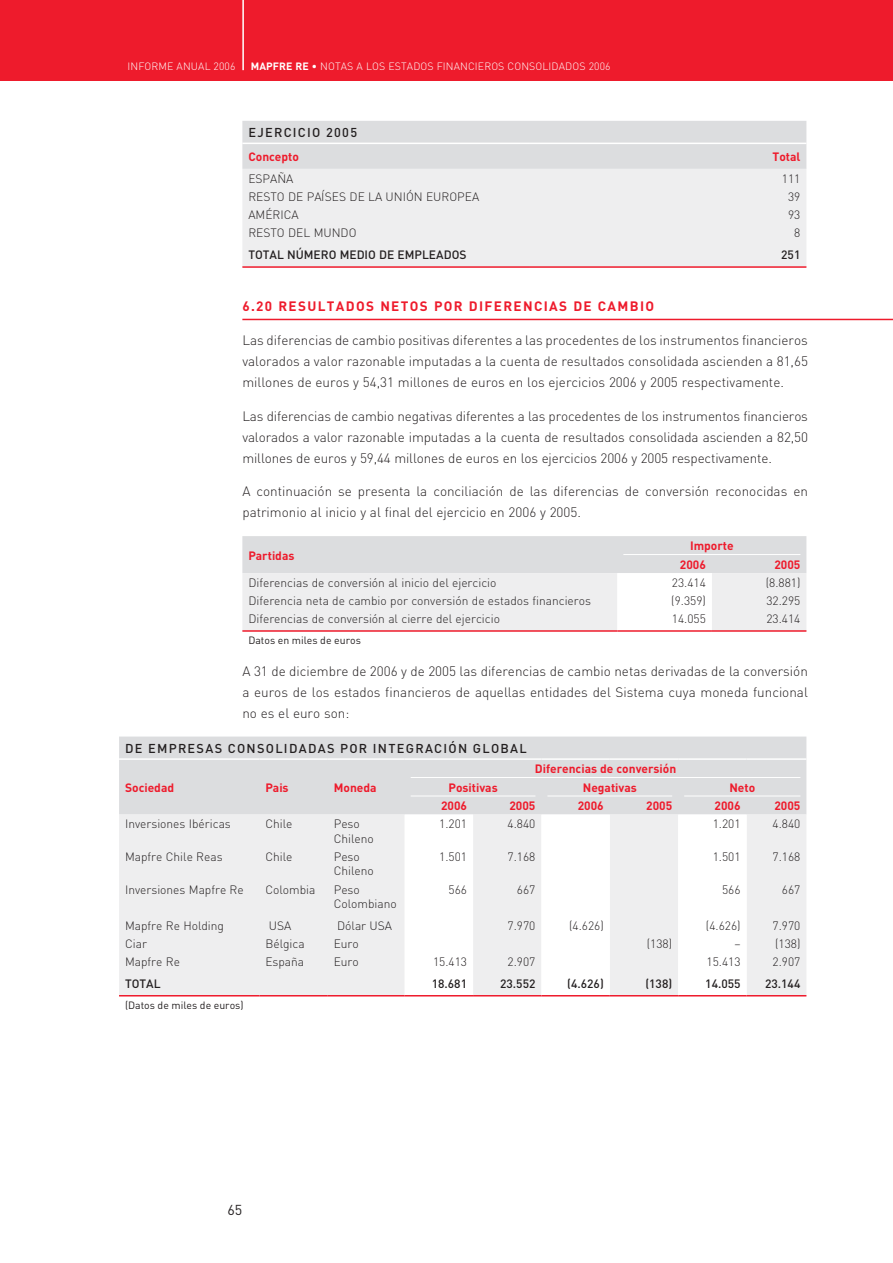
<style>
.page{position:relative;width:893px;height:1263px;background:#fff}
.page>*{position:absolute;margin:0;border:0;box-sizing:border-box;transform-origin:0 0}
.t1{font:14.25px "DIN";color:#231f20}
.t2{font:300 13.5px/21px "DIN";color:#231f20;text-align:justify}
.t3{font:700 13.5px "DIN";letter-spacing:.1em;color:#ee1b2c}
.t4{font:500 12.75px "DIN";letter-spacing:.1em;color:#231f20}
.t5{font:300 12px/14.4px "DIN";color:#231f20}
.t6{font:700 12px/18.5px "DIN";color:#ee1b2c}
.t7{font:500 12px "DIN";color:#231f20}
.t8{font:300 10.5px "DIN";letter-spacing:.01em;color:#fff}
.t9{font:10.5px "DIN";color:#231f20}
.s1{font-weight:700}
</style>
<div class="page">
<div style="left:0;top:0;width:893px;height:81px;background:#ee1b2c"></div>
<hr style="left:242px;top:0;width:2px;height:70px;background:#fff">
<hr style="left:242px;top:319px;width:651px;height:1px;background:#ee1b2c">
<div style="left:242px;top:121px;width:564px;height:48px;background:#dcdddf"></div>
<div style="left:242px;top:169px;width:564px;height:97px;background:#eeeeef"></div>
<hr style="left:242px;top:143px;width:287px;height:1px;background:#fff">
<hr style="left:529px;top:143px;width:277px;height:1px;background:#fff">
<hr style="left:242px;top:266px;width:287px;height:2px;background:#ee1b2c">
<hr style="left:529px;top:266px;width:277px;height:2px;background:#ee1b2c">
<svg style="left:242px;top:536px;width:564px;height:94px"></svg>
<hr style="left:242px;top:630px;width:375px;height:2px;background:#ee1b2c">
<hr style="left:617px;top:630px;width:95px;height:2px;background:#ee1b2c">
<hr style="left:712px;top:630px;width:94px;height:2px;background:#ee1b2c">
<hr style="left:623px;top:554px;width:177px;height:1px;background:#fff">
<div style="left:119px;top:736px;width:687px;height:78px;background:#dcdddf"></div>
<div style="left:119px;top:814px;width:687px;height:181px;background:#eeeeef"></div>
<svg style="left:405px;top:814px;width:342px;height:181px"></svg>
<hr style="left:119px;top:995px;width:140px;height:1px;background:#ee1b2c">
<hr style="left:259px;top:995px;width:69px;height:1px;background:#ee1b2c">
<hr style="left:328px;top:995px;width:77px;height:1px;background:#ee1b2c">
<hr style="left:405px;top:995px;width:68px;height:1px;background:#ee1b2c">
<hr style="left:473px;top:995px;width:68px;height:1px;background:#ee1b2c">
<hr style="left:541px;top:995px;width:69px;height:1px;background:#ee1b2c">
<hr style="left:610px;top:995px;width:68px;height:1px;background:#ee1b2c">
<hr style="left:678px;top:995px;width:69px;height:1px;background:#ee1b2c">
<hr style="left:747px;top:995px;width:59px;height:1px;background:#ee1b2c">
<hr style="left:119px;top:758px;width:140px;height:2px;background:#fff">
<hr style="left:259px;top:758px;width:69px;height:2px;background:#fff">
<hr style="left:328px;top:758px;width:77px;height:2px;background:#fff">
<hr style="left:405px;top:758px;width:68px;height:2px;background:#fff">
<hr style="left:473px;top:758px;width:68px;height:2px;background:#fff">
<hr style="left:541px;top:758px;width:69px;height:2px;background:#fff">
<hr style="left:610px;top:758px;width:68px;height:2px;background:#fff">
<hr style="left:678px;top:758px;width:69px;height:2px;background:#fff">
<hr style="left:747px;top:758px;width:59px;height:2px;background:#fff">
<hr style="left:411px;top:777px;width:389px;height:1px;background:#fff">
<hr style="left:411px;top:796px;width:124px;height:1px;background:#fff">
<hr style="left:547px;top:796px;width:125px;height:1px;background:#fff">
<hr style="left:684px;top:796px;width:116px;height:1px;background:#fff">
<p class="t8" style="left:128px;top:60px;width:109px">INFORME ANUAL 2006</p>
<p class="t8" style="left:251px;top:60px;width:361px"><span class="s1">MAPFRE RE •</span> NOTAS A LOS ESTADOS FINANCIEROS CONSOLIDADOS 2006</p>
<p class="t4" style="left:248px;top:125px;width:110px">EJERCICIO 2005</p>
<p class="t6" style="left:248px;top:147px;width:52px">Concepto</p>
<p class="t6" style="left:772px;top:147px;width:29px">Total</p>
<p class="t5" style="left:248px;top:171px;width:47px">ESPAÑA</p>
<p class="t5" style="left:782px;top:171px;width:20px">111</p>
<p class="t5" style="left:248px;top:189px;width:232px">RESTO DE PAÍSES DE LA UNIÓN EUROPEA</p>
<p class="t5" style="left:788px;top:189px;width:14px">39</p>
<p class="t5" style="left:248px;top:207px;width:52px">AMÉRICA</p>
<p class="t5" style="left:788px;top:207px;width:14px">93</p>
<p class="t5" style="left:248px;top:226px;width:110px">RESTO DEL MUNDO</p>
<p class="t5" style="left:794px;top:226px;width:8px">8</p>
<p class="t7" style="left:248px;top:247px;width:220px">TOTAL NÚMERO MEDIO DE EMPLEADOS</p>
<p class="t7" style="left:781px;top:247px;width:21px">251</p>
<p class="t3" style="left:242px;top:297px;width:413px">6.20 RESULTADOS NETOS POR DIFERENCIAS DE CAMBIO</p>
<p class="t2" style="left:242px;top:329px;width:567px">Las diferencias de cambio positivas diferentes a las procedentes de los instrumentos financieros valorados a valor razonable imputadas a la cuenta de resultados consolidada ascienden a 81,65 millones de euros y 54,31 millones de euros en los ejercicios 2006 y 2005 respectivamente.</p>
<p class="t2" style="left:242px;top:405px;width:567px">Las diferencias de cambio negativas diferentes a las procedentes de los instrumentos financieros valorados a valor razonable imputadas a la cuenta de resultados consolidada ascienden a 82,50 millones de euros y 59,44 millones de euros en los ejercicios 2006 y 2005 respectivamente.</p>
<p class="t2" style="left:242px;top:481px;width:567px">A continuación se presenta la conciliación de las diferencias de conversión reconocidas en patrimonio al inicio y al final del ejercicio en 2006 y 2005.</p>
<p class="t6" style="left:248px;top:545px;width:48px">Partidas</p>
<p class="t6" style="left:680px;top:536px;width:55px;text-indent:10px">Importe<br>2006</p>
<p class="t6" style="left:774px;top:555px;width:28px">2005</p>
<p class="t5" style="left:248px;top:575px;width:250px">Diferencias de conversión al inicio del ejercicio</p>
<p class="t5" style="left:672px;top:575px;width:36px">23.414</p>
<p class="t5" style="left:766px;top:575px;width:36px">(8.881)</p>
<p class="t5" style="left:248px;top:593px;width:344px">Diferencia neta de cambio por conversión de estados financieros</p>
<p class="t5" style="left:671px;top:593px;width:36px">(9.359)</p>
<p class="t5" style="left:766px;top:593px;width:36px">32.295</p>
<p class="t5" style="left:248px;top:612px;width:253px">Diferencias de conversión al cierre del ejercicio</p>
<p class="t5" style="left:672px;top:612px;width:36px">14.055</p>
<p class="t5" style="left:766px;top:612px;width:36px">23.414</p>
<p class="t9" style="left:248px;top:633px;width:114px">Datos en miles de euros</p>
<p class="t2" style="left:242px;top:660px;width:567px">A 31 de diciembre de 2006 y de 2005 las diferencias de cambio netas derivadas de la conversión a euros de los estados financieros de aquellas entidades del Sistema cuya moneda funcional no es el euro son:</p>
<p class="t4" style="left:125px;top:740px;width:403px">DE EMPRESAS CONSOLIDADAS POR INTEGRACIÓN GLOBAL</p>
<p class="t6" style="left:125px;top:778px;width:51px">Sociedad</p>
<p class="t6" style="left:265px;top:778px;width:25px">Pais</p>
<p class="t6" style="left:334px;top:778px;width:44px">Moneda</p>
<p class="t6" style="left:535px;top:759px;width:143px">Diferencias de conversión</p>
<p class="t6" style="left:448px;top:778px;width:51px">Positivas</p>
<p class="t6" style="left:583px;top:778px;width:56px">Negativas</p>
<p class="t6" style="left:729px;top:778px;width:27px">Neto</p>
<p class="t6" style="left:441px;top:796px;width:28px">2006</p>
<p class="t6" style="left:509px;top:796px;width:28px">2005</p>
<p class="t6" style="left:578px;top:796px;width:28px">2006</p>
<p class="t6" style="left:646px;top:796px;width:28px">2005</p>
<p class="t6" style="left:714px;top:796px;width:28px">2006</p>
<p class="t6" style="left:774px;top:796px;width:28px">2005</p>
<p class="t5" style="left:125px;top:817px;width:107px">Inversiones Ibéricas</p>
<p class="t5" style="left:265px;top:817px;width:29px">Chile</p>
<p class="t5" style="left:334px;top:817px;width:42px">Peso<br>Chileno</p>
<p class="t5" style="left:439px;top:817px;width:29px">1.201</p>
<p class="t5" style="left:508px;top:817px;width:29px">4.840</p>
<p class="t5" style="left:713px;top:817px;width:29px">1.201</p>
<p class="t5" style="left:773px;top:817px;width:29px">4.840</p>
<p class="t5" style="left:125px;top:849px;width:99px">Mapfre Chile Reas</p>
<p class="t5" style="left:265px;top:849px;width:29px">Chile</p>
<p class="t5" style="left:334px;top:849px;width:42px">Peso<br>Chileno</p>
<p class="t5" style="left:439px;top:849px;width:29px">1.501</p>
<p class="t5" style="left:508px;top:849px;width:29px">7.168</p>
<p class="t5" style="left:713px;top:849px;width:29px">1.501</p>
<p class="t5" style="left:773px;top:849px;width:29px">7.168</p>
<p class="t5" style="left:125px;top:882px;width:120px">Inversiones Mapfre Re</p>
<p class="t5" style="left:265px;top:882px;width:52px">Colombia</p>
<p class="t5" style="left:334px;top:882px;width:65px">Peso<br>Colombiano</p>
<p class="t5" style="left:449px;top:882px;width:20px">566</p>
<p class="t5" style="left:517px;top:882px;width:20px">667</p>
<p class="t5" style="left:722px;top:882px;width:20px">566</p>
<p class="t5" style="left:782px;top:882px;width:20px">667</p>
<p class="t5" style="left:125px;top:918px;width:101px">Mapfre Re Holding</p>
<p class="t5" style="left:269px;top:918px;width:24px">USA</p>
<p class="t5" style="left:337px;top:918px;width:56px">Dólar USA</p>
<p class="t5" style="left:508px;top:918px;width:29px">7.970</p>
<p class="t5" style="left:569px;top:918px;width:36px">(4.626)</p>
<p class="t5" style="left:706px;top:918px;width:36px">(4.626)</p>
<p class="t5" style="left:773px;top:918px;width:29px">7.970</p>
<p class="t5" style="left:125px;top:936px;width:23px">Ciar</p>
<p class="t5" style="left:265px;top:936px;width:41px">Bélgica</p>
<p class="t5" style="left:334px;top:936px;width:27px">Euro</p>
<p class="t5" style="left:647px;top:936px;width:27px">(138)</p>
<p class="t5" style="left:734px;top:936px;width:8px">–</p>
<p class="t5" style="left:775px;top:936px;width:27px">(138)</p>
<p class="t5" style="left:125px;top:954px;width:56px">Mapfre Re</p>
<p class="t5" style="left:265px;top:954px;width:40px">España</p>
<p class="t5" style="left:334px;top:954px;width:27px">Euro</p>
<p class="t5" style="left:433px;top:954px;width:36px">15.413</p>
<p class="t5" style="left:508px;top:954px;width:29px">2.907</p>
<p class="t5" style="left:707px;top:954px;width:36px">15.413</p>
<p class="t5" style="left:773px;top:954px;width:29px">2.907</p>
<p class="t7" style="left:125px;top:976px;width:37px">TOTAL</p>
<p class="t7" style="left:432px;top:976px;width:37px">18.681</p>
<p class="t7" style="left:500px;top:976px;width:37px">23.552</p>
<p class="t7" style="left:567px;top:976px;width:38px">(4.626)</p>
<p class="t7" style="left:645px;top:976px;width:28px">(138)</p>
<p class="t7" style="left:705px;top:976px;width:37px">14.055</p>
<p class="t7" style="left:765px;top:976px;width:37px">23.144</p>
<p class="t9" style="left:125px;top:998px;width:120px">(Datos de miles de euros)</p>
<p class="t1" style="left:227px;top:1201px;width:16px">65</p>
</div>
